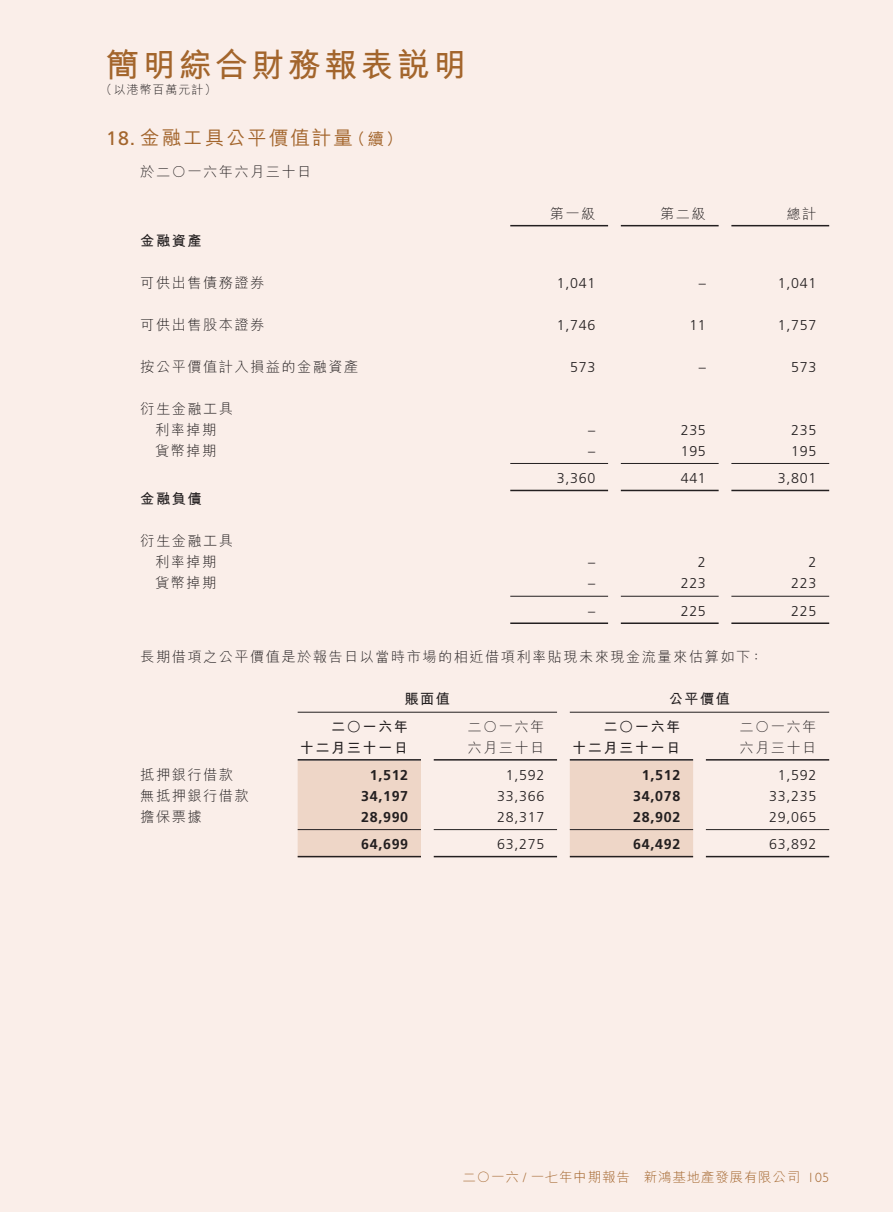
<style>
.page{position:relative;width:893px;height:1212px;background:#faeee9}
.page>*{position:absolute;margin:0;border:0;box-sizing:border-box;transform-origin:0 0}
.t1{font:700 33px "M Hei HK";letter-spacing:.1em;color:#a3652c}
.Heading_1{font:500 19.5px "M Hei HK";letter-spacing:.1em;color:#a3652c}
.Body_Text{font:300 14.25px "M Hei HK";letter-spacing:.1em;color:#231f20}
.Body_Text-2{font:300 14.25px "Frutiger LT Std";letter-spacing:.05em;color:#231f20}
.Body_Text-3{font:700 14.25px "Frutiger LT Std";letter-spacing:.05em;color:#231f20}
.Body_Text-4{font:700 14.25px "M Hei HK";letter-spacing:.1em;color:#231f20}
.t2{font:300 13.5px "M Hei HK";letter-spacing:.06em;color:#a3652c}
.t3{font:300 12px "M Hei HK";letter-spacing:.08em;color:#231f20}
.s1{font-family:"Frutiger LT Std";font-weight:400}
.s2{font-size:16.5px}
.s3{font-family:"Gill Sans Std"}
</style>
<div class="page">
<hr style="left:510px;top:225px;width:98px;height:1px;background:#231f20">
<hr style="left:621px;top:225px;width:98px;height:1px;background:#231f20">
<hr style="left:731px;top:225px;width:98px;height:1px;background:#231f20">
<hr style="left:510px;top:463px;width:98px;height:1px;background:#231f20">
<hr style="left:621px;top:463px;width:98px;height:1px;background:#231f20">
<hr style="left:731px;top:463px;width:98px;height:1px;background:#231f20">
<hr style="left:510px;top:490px;width:98px;height:1px;background:#231f20">
<hr style="left:621px;top:490px;width:98px;height:1px;background:#231f20">
<hr style="left:731px;top:490px;width:98px;height:1px;background:#231f20">
<hr style="left:510px;top:596px;width:98px;height:1px;background:#231f20">
<hr style="left:621px;top:596px;width:98px;height:1px;background:#231f20">
<hr style="left:731px;top:596px;width:98px;height:1px;background:#231f20">
<hr style="left:510px;top:622px;width:98px;height:2px;background:#231f20">
<hr style="left:621px;top:622px;width:98px;height:2px;background:#231f20">
<hr style="left:731px;top:622px;width:98px;height:2px;background:#231f20">
<svg style="left:298px;top:760px;width:395px;height:97px"></svg>
<hr style="left:298px;top:712px;width:259px;height:1px;background:#231f20">
<hr style="left:570px;top:712px;width:259px;height:1px;background:#231f20">
<hr style="left:298px;top:759px;width:123px;height:1px;background:#231f20">
<hr style="left:434px;top:759px;width:123px;height:1px;background:#231f20">
<hr style="left:570px;top:759px;width:123px;height:1px;background:#231f20">
<hr style="left:706px;top:759px;width:123px;height:1px;background:#231f20">
<hr style="left:298px;top:829px;width:123px;height:1px;background:#231f20">
<hr style="left:434px;top:829px;width:123px;height:1px;background:#231f20">
<hr style="left:570px;top:829px;width:123px;height:1px;background:#231f20">
<hr style="left:706px;top:829px;width:123px;height:1px;background:#231f20">
<hr style="left:298px;top:856px;width:123px;height:1px;background:#231f20">
<hr style="left:434px;top:856px;width:123px;height:1px;background:#231f20">
<hr style="left:570px;top:856px;width:123px;height:1px;background:#231f20">
<hr style="left:706px;top:856px;width:123px;height:1px;background:#231f20">
<h1 class="t1" style="left:106px;top:40px;width:361px">簡明綜合財務報表說明</h1>
<p class="t3" style="left:100px;top:84px;width:118px">（以港幣百萬元計）</p>
<p class="Heading_1" style="left:106px;top:124px;width:298px"><span class="s1">18.</span> 金融工具公平價值計量<span class="s2">（續）</span></p>
<p class="Body_Text" style="left:140px;top:164px;width:173px">於二○一六年六月三十日</p>
<p class="Body_Text" style="left:550px;top:206px;width:47px">第一級</p>
<p class="Body_Text" style="left:660px;top:206px;width:47px">第二級</p>
<p class="Body_Text" style="left:786px;top:206px;width:31px">總計</p>
<p class="Body_Text-4" style="left:140px;top:230px;width:63px">金融資產</p>
<p class="Body_Text" style="left:140px;top:275px;width:125px">可供出售債務證券</p>
<p class="Body_Text-2" style="left:557px;top:275px;width:40px">1,041</p>
<p class="Body_Text-2" style="left:699px;top:275px;width:9px">–</p>
<p class="Body_Text-2" style="left:778px;top:275px;width:40px">1,041</p>
<p class="Body_Text" style="left:140px;top:317px;width:125px">可供出售股本證券</p>
<p class="Body_Text-2" style="left:557px;top:317px;width:40px">1,746</p>
<p class="Body_Text-2" style="left:689px;top:317px;width:18px">11</p>
<p class="Body_Text-2" style="left:778px;top:317px;width:40px">1,757</p>
<p class="Body_Text" style="left:140px;top:359px;width:220px">按公平價值計入損益的金融資產</p>
<p class="Body_Text-2" style="left:570px;top:359px;width:27px">573</p>
<p class="Body_Text-2" style="left:699px;top:359px;width:9px">–</p>
<p class="Body_Text-2" style="left:791px;top:359px;width:27px">573</p>
<p class="Body_Text" style="left:140px;top:401px;width:94px">衍生金融工具</p>
<p class="Body_Text" style="left:155px;top:422px;width:63px">利率掉期</p>
<p class="Body_Text-2" style="left:588px;top:422px;width:9px">–</p>
<p class="Body_Text-2" style="left:681px;top:422px;width:27px">235</p>
<p class="Body_Text-2" style="left:791px;top:422px;width:27px">235</p>
<p class="Body_Text" style="left:155px;top:443px;width:63px">貨幣掉期</p>
<p class="Body_Text-2" style="left:588px;top:443px;width:9px">–</p>
<p class="Body_Text-2" style="left:681px;top:443px;width:27px">195</p>
<p class="Body_Text-2" style="left:791px;top:443px;width:27px">195</p>
<p class="Body_Text-2" style="left:557px;top:470px;width:40px">3,360</p>
<p class="Body_Text-2" style="left:681px;top:470px;width:27px">441</p>
<p class="Body_Text-2" style="left:778px;top:470px;width:40px">3,801</p>
<p class="Body_Text-4" style="left:140px;top:489px;width:63px">金融負債</p>
<p class="Body_Text" style="left:140px;top:534px;width:94px">衍生金融工具</p>
<p class="Body_Text" style="left:155px;top:555px;width:63px">利率掉期</p>
<p class="Body_Text-2" style="left:588px;top:554px;width:9px">–</p>
<p class="Body_Text-2" style="left:698px;top:554px;width:9px">2</p>
<p class="Body_Text-2" style="left:808px;top:554px;width:9px">2</p>
<p class="Body_Text" style="left:155px;top:576px;width:63px">貨幣掉期</p>
<p class="Body_Text-2" style="left:588px;top:575px;width:9px">–</p>
<p class="Body_Text-2" style="left:681px;top:575px;width:27px">223</p>
<p class="Body_Text-2" style="left:791px;top:575px;width:27px">223</p>
<p class="Body_Text-2" style="left:588px;top:603px;width:9px">–</p>
<p class="Body_Text-2" style="left:681px;top:603px;width:27px">225</p>
<p class="Body_Text-2" style="left:791px;top:603px;width:27px">225</p>
<p class="Body_Text" style="left:140px;top:650px;width:625px">長期借項之公平價值是於報告日以當時市場的相近借項利率貼現未來現金流量來估算如下：</p>
<p class="Body_Text-4" style="left:405px;top:689px;width:47px">賬面值</p>
<p class="Body_Text-4" style="left:669px;top:689px;width:63px">公平價值</p>
<p class="Body_Text-4" style="left:331px;top:716px;width:78px">二○一六年</p>
<p class="Body_Text-4" style="left:300px;top:737px;width:110px">十二月三十一日</p>
<p class="Body_Text" style="left:467px;top:719px;width:78px">二○一六年</p>
<p class="Body_Text" style="left:467px;top:740px;width:78px">六月三十日</p>
<p class="Body_Text" style="left:739px;top:719px;width:78px">二○一六年</p>
<p class="Body_Text" style="left:739px;top:740px;width:78px">六月三十日</p>
<p class="Body_Text-4" style="left:603px;top:716px;width:78px">二○一六年</p>
<p class="Body_Text-4" style="left:572px;top:737px;width:110px">十二月三十一日</p>
<p class="Body_Text" style="left:140px;top:767px;width:94px">抵押銀行借款</p>
<p class="Body_Text-3" style="left:370px;top:766px;width:40px">1,512</p>
<p class="Body_Text-2" style="left:506px;top:767px;width:40px">1,592</p>
<p class="Body_Text-3" style="left:642px;top:766px;width:40px">1,512</p>
<p class="Body_Text-2" style="left:778px;top:767px;width:40px">1,592</p>
<p class="Body_Text" style="left:140px;top:788px;width:110px">無抵押銀行借款</p>
<p class="Body_Text-3" style="left:361px;top:787px;width:49px">34,197</p>
<p class="Body_Text-2" style="left:497px;top:788px;width:49px">33,366</p>
<p class="Body_Text-3" style="left:633px;top:787px;width:49px">34,078</p>
<p class="Body_Text-2" style="left:769px;top:788px;width:49px">33,235</p>
<p class="Body_Text" style="left:140px;top:809px;width:63px">擔保票據</p>
<p class="Body_Text-3" style="left:361px;top:808px;width:49px">28,990</p>
<p class="Body_Text-2" style="left:497px;top:809px;width:49px">28,317</p>
<p class="Body_Text-3" style="left:633px;top:808px;width:49px">28,902</p>
<p class="Body_Text-2" style="left:769px;top:809px;width:49px">29,065</p>
<p class="Body_Text-3" style="left:361px;top:836px;width:49px">64,699</p>
<p class="Body_Text-2" style="left:497px;top:836px;width:49px">63,275</p>
<p class="Body_Text-3" style="left:633px;top:836px;width:49px">64,492</p>
<p class="Body_Text-2" style="left:769px;top:836px;width:49px">63,892</p>
<p class="t2" style="left:462px;top:1170px;width:368px">二○一六 <span class="s3">/</span> 一七年中期報告 新鴻基地產發展有限公司 <span class="s3">105</span></p>
</div>
